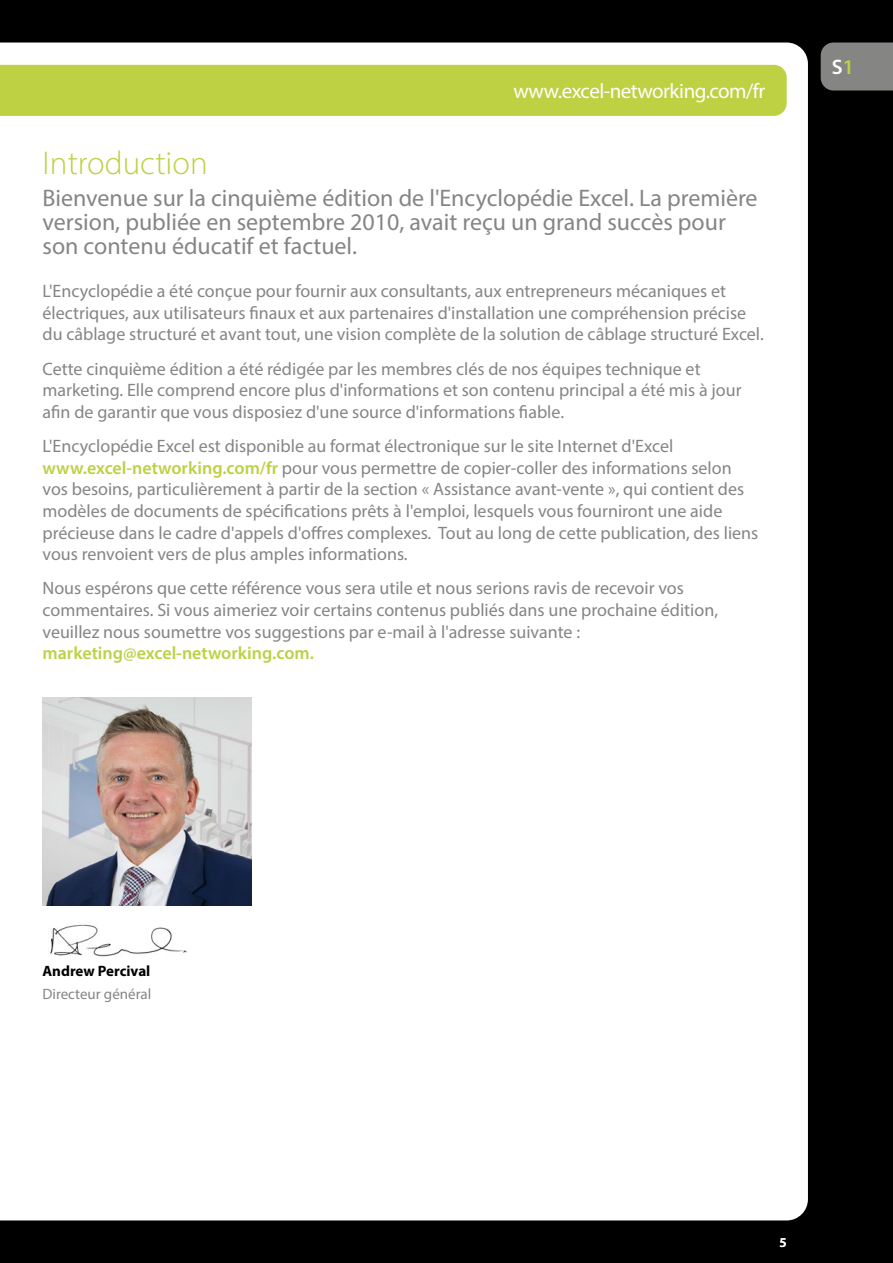
<style>
.page{position:relative;width:893px;height:1263px;background:#000}
.page>*{position:absolute;margin:0;border:0;box-sizing:border-box;transform-origin:0 0}
.t1{font:300 33px "Myriad Pro";color:#bdd143}
.t2{font:24px/24px "Myriad Pro";color:#858584}
.t3{font:21px "Myriad Pro";letter-spacing:-.025em;color:#fff}
.t4{font:600 21px "Myriad Pro";color:#fff}
.t5{font:18px/21.6px "Myriad Pro";color:#858584}
.t6{font:600 18px "Myriad Pro";color:#bdd143}
.t7{font:15px "Myriad Pro";color:#858584}
.t8{font:700 15px "Myriad Pro";letter-spacing:-.005em;color:#000}
.t9{font:600 13.5px "Myriad Pro";color:#fff}
.s1{font-weight:600;color:#bdd143}
.s2{color:#bdd143}
</style>
<div class="page">
<div style="left:0;top:43px;width:808px;height:1177px;background:#fff"></div>
<div style="left:0;top:65px;width:787px;height:51px;background:#bdd143"></div>
<div style="left:821px;top:43px;width:72px;height:48px;background:#858584"></div>
<img style="left:37px;top:912px;width:162px;height:51px">
<img style="left:42px;top:697px;width:209px;height:209px">
<p class="t3" style="left:513px;top:78px;width:253px">www.excel-networking.com/fr</p>
<h1 class="t1" style="left:43px;top:143px;width:167px">Introduction</h1>
<h2 class="t2" style="left:43px;top:186px;width:717px">Bienvenue sur la cinquième édition de l'Encyclopédie Excel. La première version, publiée en septembre 2010, avait reçu un grand succès pour son contenu éducatif et factuel.</h2>
<p class="t5" style="left:43px;top:280px;width:723px">L'Encyclopédie a été conçue pour fournir aux consultants, aux entrepreneurs mécaniques et électriques, aux utilisateurs finaux et aux partenaires d'installation une compréhension précise du câblage structuré et avant tout, une vision complète de la solution de câblage structuré Excel.</p>
<p class="t5" style="left:43px;top:357px;width:701px">Cette cinquième édition a été rédigée par les membres clés de nos équipes technique et marketing. Elle comprend encore plus d'informations et son contenu principal a été mis à jour afin de garantir que vous disposiez d'une source d'informations fiable.</p>
<p class="t5" style="left:43px;top:435px;width:717px">L'Encyclopédie Excel est disponible au format électronique sur le site Internet d'Excel <span class="s1">www.excel-networking.com/fr</span> pour vous permettre de copier-coller des informations selon vos besoins, particulièrement à partir de la section « Assistance avant-vente », qui contient des modèles de documents de spécifications prêts à l'emploi, lesquels vous fourniront une aide précieuse dans le cadre d'appels d'offres complexes. Tout au long de cette publication, des liens vous renvoient vers de plus amples informations.</p>
<p class="t5" style="left:43px;top:577px;width:677px">Nous espérons que cette référence vous sera utile et nous serions ravis de recevoir vos commentaires. Si vous aimeriez voir certains contenus publiés dans une prochaine édition, veuillez nous soumettre vos suggestions par e-mail à l'adresse suivante :</p>
<p class="t6" style="left:43px;top:642px;width:273px">marketing@excel-networking.com.</p>
<p class="t4" style="left:832px;top:54px;width:24px">S<span class="s2">1</span></p>
<p class="t8" style="left:43px;top:961px;width:109px">Andrew Percival</p>
<p class="t7" style="left:43px;top:984px;width:110px">Directeur général</p>
<p class="t9" style="left:779px;top:1234px;width:9px">5</p>
</div>
